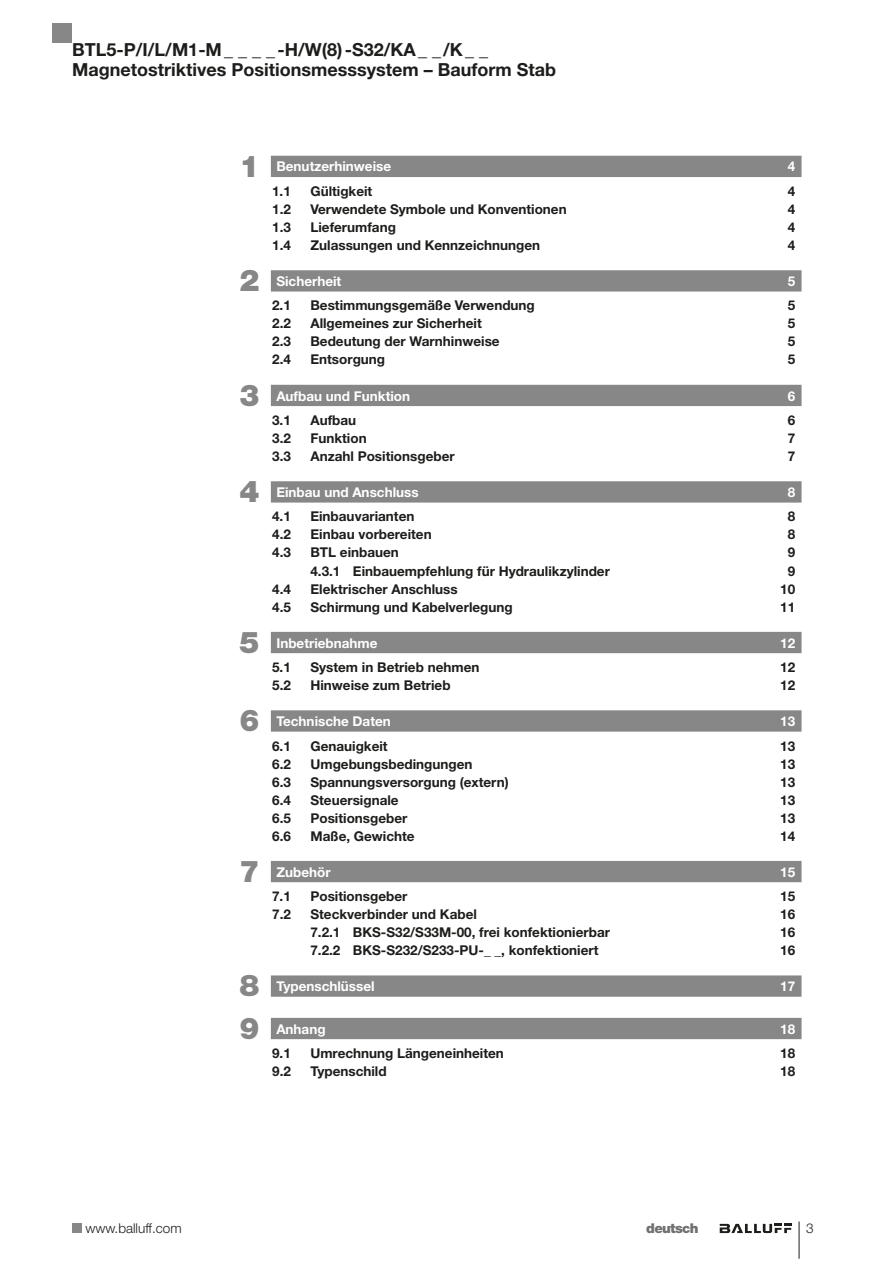
<style>
.page{position:relative;width:893px;height:1263px;background:#fff}
.page>*{position:absolute;margin:0;border:0;box-sizing:border-box;transform-origin:0 0}
.t1{font:900 30px "Helvetica Neue LT Pro";color:#878787}
.t2{font:700 18px/20.2px "Helvetica Neue LT Pro";color:#1d1d1b}
.t3{font:700 13.5px "Helvetica Neue LT Pro";color:#1d1d1b}
.t4{font:700 13.5px "Helvetica Neue LT Pro";color:#fff}
.t5{font:300 13.5px "Helvetica Neue LT Pro";color:#1d1d1b}
.t6{font:900 13.5px "Helvetica Neue LT Pro";letter-spacing:-.05em;color:#70706f}
</style>
<div class="page">
<div style="left:53px;top:23px;width:19px;height:20px;background:#878787"></div>
<div style="left:72px;top:1223px;width:10px;height:10px;background:#878787"></div>
<hr style="left:799px;top:1221px;width:1px;height:38px;background:#1d1d1b">
<svg style="left:720px;top:1224px;width:72px;height:9px"></svg>
<div style="left:271px;top:156px;width:530px;height:21px;background:#878787"></div>
<div style="left:271px;top:270px;width:530px;height:22px;background:#878787"></div>
<div style="left:271px;top:385px;width:530px;height:21px;background:#878787"></div>
<div style="left:271px;top:481px;width:530px;height:22px;background:#878787"></div>
<div style="left:271px;top:632px;width:530px;height:21px;background:#878787"></div>
<div style="left:271px;top:710px;width:530px;height:22px;background:#878787"></div>
<div style="left:271px;top:861px;width:530px;height:21px;background:#878787"></div>
<div style="left:271px;top:975px;width:530px;height:22px;background:#878787"></div>
<div style="left:271px;top:1018px;width:530px;height:21px;background:#878787"></div>
<h2 class="t2" style="left:72px;top:39px;width:485px">BTL5-P/I/L/M1-M_ _ _ _-H/W(8) -S32/KA_ _/K_ _<br>Magnetostriktives Positionsmesssystem – Bauform Stab</h2>
<h1 class="t1" style="left:239px;top:148px;width:22px">1</h1>
<p class="t4" style="left:276px;top:158px;width:116px">Benutzerhinweise</p>
<p class="t4" style="left:788px;top:158px;width:9px">4</p>
<p class="t3" style="left:272px;top:183px;width:20px">1.1</p>
<p class="t3" style="left:310px;top:183px;width:63px">Gültigkeit</p>
<p class="t3" style="left:788px;top:183px;width:9px">4</p>
<p class="t3" style="left:272px;top:201px;width:20px">1.2</p>
<p class="t3" style="left:310px;top:201px;width:258px">Verwendete Symbole und Konventionen</p>
<p class="t3" style="left:788px;top:201px;width:9px">4</p>
<p class="t3" style="left:272px;top:219px;width:20px">1.3</p>
<p class="t3" style="left:310px;top:219px;width:87px">Lieferumfang</p>
<p class="t3" style="left:788px;top:219px;width:9px">4</p>
<p class="t3" style="left:272px;top:237px;width:20px">1.4</p>
<p class="t3" style="left:310px;top:237px;width:231px">Zulassungen und Kennzeichnungen</p>
<p class="t3" style="left:788px;top:237px;width:9px">4</p>
<h1 class="t1" style="left:239px;top:262px;width:22px">2</h1>
<p class="t4" style="left:276px;top:273px;width:66px">Sicherheit</p>
<p class="t4" style="left:788px;top:273px;width:9px">5</p>
<p class="t3" style="left:272px;top:297px;width:20px">2.1</p>
<p class="t3" style="left:310px;top:297px;width:226px">Bestimmungsgemäße Verwendung</p>
<p class="t3" style="left:788px;top:297px;width:9px">5</p>
<p class="t3" style="left:272px;top:315px;width:20px">2.2</p>
<p class="t3" style="left:310px;top:315px;width:173px">Allgemeines zur Sicherheit</p>
<p class="t3" style="left:788px;top:315px;width:9px">5</p>
<p class="t3" style="left:272px;top:333px;width:20px">2.3</p>
<p class="t3" style="left:310px;top:333px;width:191px">Bedeutung der Warnhinweise</p>
<p class="t3" style="left:788px;top:333px;width:9px">5</p>
<p class="t3" style="left:272px;top:351px;width:20px">2.4</p>
<p class="t3" style="left:310px;top:351px;width:76px">Entsorgung</p>
<p class="t3" style="left:788px;top:351px;width:9px">5</p>
<h1 class="t1" style="left:239px;top:377px;width:22px">3</h1>
<p class="t4" style="left:276px;top:387px;width:135px">Aufbau und Funktion</p>
<p class="t4" style="left:788px;top:387px;width:9px">6</p>
<p class="t3" style="left:272px;top:412px;width:20px">3.1</p>
<p class="t3" style="left:310px;top:412px;width:47px">Aufbau</p>
<p class="t3" style="left:788px;top:412px;width:9px">6</p>
<p class="t3" style="left:272px;top:430px;width:20px">3.2</p>
<p class="t3" style="left:310px;top:430px;width:58px">Funktion</p>
<p class="t3" style="left:788px;top:430px;width:9px">7</p>
<p class="t3" style="left:272px;top:448px;width:20px">3.3</p>
<p class="t3" style="left:310px;top:448px;width:146px">Anzahl Positionsgeber</p>
<p class="t3" style="left:788px;top:448px;width:9px">7</p>
<h1 class="t1" style="left:239px;top:473px;width:22px">4</h1>
<p class="t4" style="left:276px;top:484px;width:144px">Einbau und Anschluss</p>
<p class="t4" style="left:788px;top:484px;width:9px">8</p>
<p class="t3" style="left:272px;top:508px;width:20px">4.1</p>
<p class="t3" style="left:310px;top:508px;width:106px">Einbauvarianten</p>
<p class="t3" style="left:788px;top:508px;width:9px">8</p>
<p class="t3" style="left:272px;top:526px;width:20px">4.2</p>
<p class="t3" style="left:310px;top:526px;width:123px">Einbau vorbereiten</p>
<p class="t3" style="left:788px;top:526px;width:9px">8</p>
<p class="t3" style="left:272px;top:544px;width:20px">4.3</p>
<p class="t3" style="left:310px;top:544px;width:90px">BTL einbauen</p>
<p class="t3" style="left:788px;top:544px;width:9px">9</p>
<p class="t3" style="left:310px;top:562px;width:301px">4.3.1 Einbauempfehlung für Hydraulikzylinder</p>
<p class="t3" style="left:788px;top:562px;width:9px">9</p>
<p class="t3" style="left:272px;top:580px;width:20px">4.4</p>
<p class="t3" style="left:310px;top:580px;width:149px">Elektrischer Anschluss</p>
<p class="t3" style="left:780px;top:580px;width:17px">10</p>
<p class="t3" style="left:272px;top:598px;width:20px">4.5</p>
<p class="t3" style="left:310px;top:598px;width:204px">Schirmung und Kabelverlegung</p>
<p class="t3" style="left:780px;top:598px;width:17px">11</p>
<h1 class="t1" style="left:239px;top:624px;width:22px">5</h1>
<p class="t4" style="left:276px;top:634px;width:103px">Inbetriebnahme</p>
<p class="t4" style="left:780px;top:634px;width:17px">12</p>
<p class="t3" style="left:272px;top:659px;width:20px">5.1</p>
<p class="t3" style="left:310px;top:659px;width:170px">System in Betrieb nehmen</p>
<p class="t3" style="left:780px;top:659px;width:17px">12</p>
<p class="t3" style="left:272px;top:677px;width:20px">5.2</p>
<p class="t3" style="left:310px;top:677px;width:142px">Hinweise zum Betrieb</p>
<p class="t3" style="left:780px;top:677px;width:17px">12</p>
<h1 class="t1" style="left:239px;top:702px;width:22px">6</h1>
<p class="t4" style="left:276px;top:713px;width:116px">Technische Daten</p>
<p class="t4" style="left:780px;top:713px;width:17px">13</p>
<p class="t3" style="left:272px;top:737px;width:20px">6.1</p>
<p class="t3" style="left:310px;top:737px;width:79px">Genauigkeit</p>
<p class="t3" style="left:780px;top:737px;width:17px">13</p>
<p class="t3" style="left:272px;top:755px;width:20px">6.2</p>
<p class="t3" style="left:310px;top:755px;width:163px">Umgebungsbedingungen</p>
<p class="t3" style="left:780px;top:755px;width:17px">13</p>
<p class="t3" style="left:272px;top:773px;width:20px">6.3</p>
<p class="t3" style="left:310px;top:773px;width:200px">Spannungsversorgung (extern)</p>
<p class="t3" style="left:780px;top:773px;width:17px">13</p>
<p class="t3" style="left:272px;top:791px;width:20px">6.4</p>
<p class="t3" style="left:310px;top:791px;width:90px">Steuersignale</p>
<p class="t3" style="left:780px;top:791px;width:17px">13</p>
<p class="t3" style="left:272px;top:809px;width:20px">6.5</p>
<p class="t3" style="left:310px;top:809px;width:98px">Positionsgeber</p>
<p class="t3" style="left:780px;top:809px;width:17px">13</p>
<p class="t3" style="left:272px;top:827px;width:20px">6.6</p>
<p class="t3" style="left:310px;top:827px;width:106px">Maße, Gewichte</p>
<p class="t3" style="left:780px;top:827px;width:17px">14</p>
<h1 class="t1" style="left:239px;top:853px;width:22px">7</h1>
<p class="t4" style="left:276px;top:863px;width:56px">Zubehör</p>
<p class="t4" style="left:780px;top:863px;width:17px">15</p>
<p class="t3" style="left:272px;top:888px;width:20px">7.1</p>
<p class="t3" style="left:310px;top:888px;width:98px">Positionsgeber</p>
<p class="t3" style="left:780px;top:888px;width:17px">15</p>
<p class="t3" style="left:272px;top:906px;width:20px">7.2</p>
<p class="t3" style="left:310px;top:906px;width:168px">Steckverbinder und Kabel</p>
<p class="t3" style="left:780px;top:906px;width:17px">16</p>
<p class="t3" style="left:310px;top:924px;width:301px">7.2.1 BKS-S32/S33M-00, frei konfektionierbar</p>
<p class="t3" style="left:780px;top:924px;width:17px">16</p>
<p class="t3" style="left:310px;top:942px;width:290px">7.2.2 BKS-S232/S233-PU-_ _, konfektioniert</p>
<p class="t3" style="left:780px;top:942px;width:17px">16</p>
<h1 class="t1" style="left:239px;top:968px;width:22px">8</h1>
<p class="t4" style="left:276px;top:978px;width:100px">Typenschlüssel</p>
<p class="t4" style="left:780px;top:978px;width:17px">17</p>
<h1 class="t1" style="left:239px;top:1010px;width:22px">9</h1>
<p class="t4" style="left:276px;top:1020px;width:51px">Anhang</p>
<p class="t4" style="left:780px;top:1020px;width:17px">18</p>
<p class="t3" style="left:272px;top:1045px;width:20px">9.1</p>
<p class="t3" style="left:310px;top:1045px;width:195px">Umrechnung Längeneinheiten</p>
<p class="t3" style="left:780px;top:1045px;width:17px">18</p>
<p class="t3" style="left:272px;top:1063px;width:20px">9.2</p>
<p class="t3" style="left:310px;top:1063px;width:78px">Typenschild</p>
<p class="t3" style="left:780px;top:1063px;width:17px">18</p>
<p class="t5" style="left:85px;top:1220px;width:98px">www.balluff.com</p>
<p class="t6" style="left:646px;top:1220px;width:54px">deutsch</p>
<p class="t5" style="left:806px;top:1220px;width:9px">3</p>
</div>
